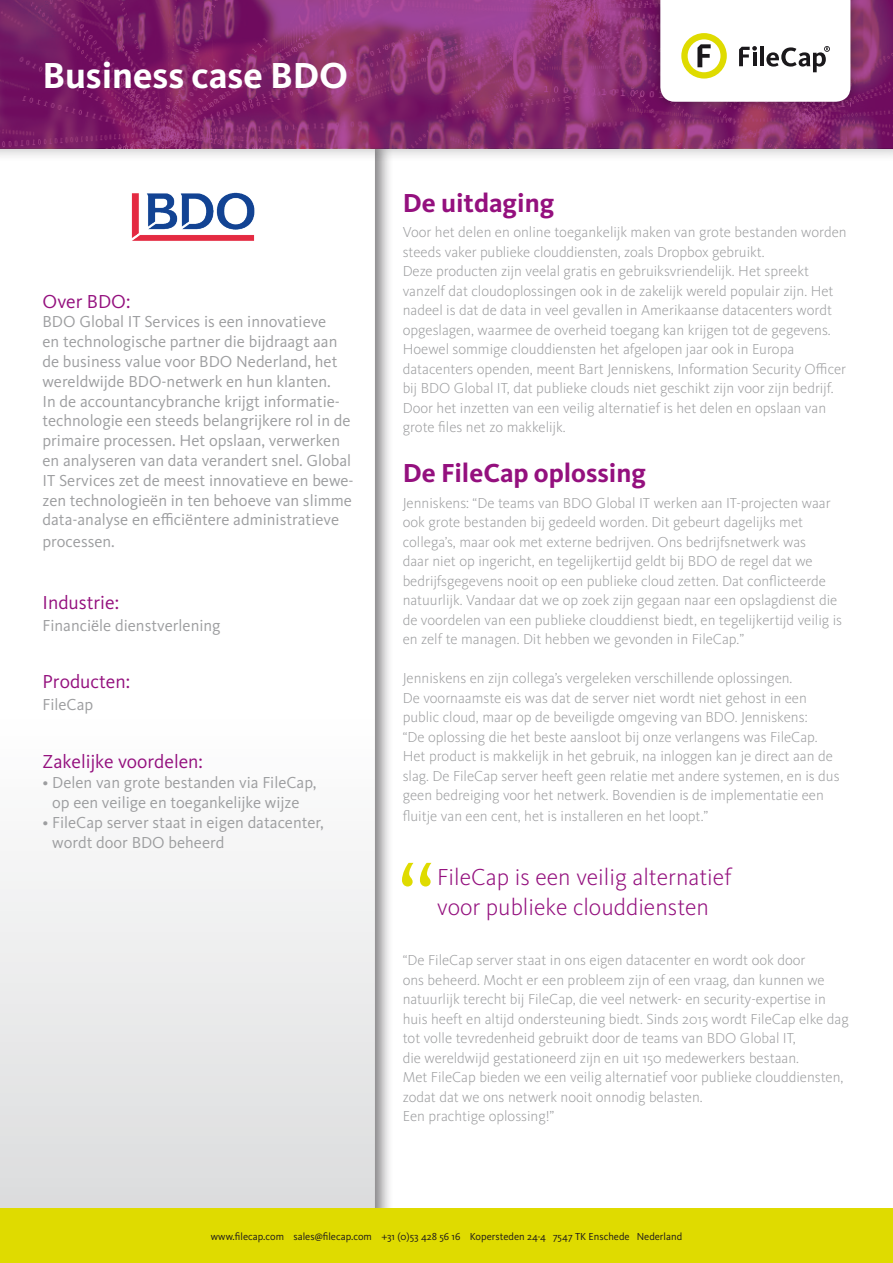
<style>
.page{position:relative;width:893px;height:1263px;background:#fff}
.page>*{position:absolute;margin:0;border:0;box-sizing:border-box;transform-origin:0 0}
.t1{font:300 123.9px "Kievit Pro";color:#dfdb00}
.t2{font:700 37.5px "Kievit Pro";color:#fff}
.t3{font:700 27px "Kievit Pro";color:#94107e}
.t4{font:300 24px "Kievit Pro";color:#94107e}
.t5{font:19.5px "Kievit Pro";color:#94107e}
.t6{font:16.5px/19.8px "Kievit Pro";color:#9d9ea0}
.t7{font:300 15px/19.5px "Kievit Pro";color:#9d9ea0}
.t8{font:10.5px "Kievit Pro";color:#1a171c}
</style>
<div class="page">
<div style="left:0;top:130px;width:394px;height:1109px;background:#1a171c;opacity:.55"></div>
<svg style="left:0;top:162px;width:375px;height:1047px"></svg>
<div style="left:0;top:1209px;width:893px;height:54px;background:#dfdb00"></div>
<div style="left:0;top:0;width:893px;height:162px;background:#1a171c;opacity:.35"></div>
<svg style="left:0;top:0;width:893px;height:149px;background:#862a6e"></svg>
<div style="left:651px;top:0;width:209px;height:111px;background:#1a171c;opacity:.35"></div>
<svg style="left:660px;top:0;width:190px;height:102px"></svg>
<img style="left:128px;top:191px;width:130px;height:50px">
<p class="t2" style="left:43px;top:53px;width:307px">Business case BDO</p>
<p class="t5" style="left:43px;top:289px;width:90px">Over BDO:</p>
<p class="t6" style="left:43px;top:312px;width:313px">BDO Global IT Services is een innovatieve<br>en technologische partner die bijdraagt aan de business value voor BDO Nederland, het wereldwijde BDO-netwerk en hun klanten.<br>In de accountancybranche krijgt informatie&shy;technologie een steeds belangrijkere rol in de primaire processen. Het opslaan, verwerken en analyseren van data verandert snel. Global IT Services zet de meest innovatieve en bewe&shy;zen technologieën in ten behoeve van slimme data-analyse en efficiëntere administratieve</p>
<p class="t6" style="left:43px;top:531px;width:74px">processen.</p>
<p class="t5" style="left:43px;top:591px;width:78px">Industrie:</p>
<p class="t6" style="left:43px;top:615px;width:180px">Financiële dienstverlening</p>
<p class="t5" style="left:43px;top:670px;width:89px">Producten:</p>
<p class="t6" style="left:43px;top:694px;width:52px">FileCap</p>
<p class="t5" style="left:43px;top:750px;width:162px">Zakelijke voordelen:</p>
<p class="t6" style="left:43px;top:772px;width:276px;text-align:center">• Delen van grote bestanden via FileCap, op een veilige en toegankelijke wijze</p>
<p class="t6" style="left:52px;top:812px;width:273px;text-indent:-10px">• FileCap server staat in eigen datacenter, wordt door BDO beheerd</p>
<p class="t3" style="left:403px;top:187px;width:153px">De uitdaging</p>
<p class="t7" style="left:403px;top:222px;width:445px">Voor het delen en online toegankelijk maken van grote bestanden worden steeds vaker publieke clouddiensten, zoals Dropbox gebruikt.</p>
<p class="t7" style="left:403px;top:261px;width:445px">Deze producten zijn veelal gratis en gebruiksvriendelijk. Het spreekt vanzelf dat cloudoplossingen ook in de zakelijk wereld populair zijn. Het nadeel is dat de data in veel gevallen in Amerikaanse datacenters wordt opgeslagen, waarmee de overheid toegang kan krijgen tot de gegevens.<br>Hoewel sommige clouddiensten het afgelopen jaar ook in Europa datacenters openden, meent Bart Jenniskens, Information Security Officer bij BDO Global IT, dat publieke clouds niet geschikt zijn voor zijn bedrijf.<br>Door het inzetten van een veilig alternatief is het delen en opslaan van grote files net zo makkelijk.</p>
<p class="t3" style="left:403px;top:457px;width:245px">De FileCap oplossing</p>
<p class="t7" style="left:403px;top:493px;width:441px">Jenniskens: “De teams van BDO Global IT werken aan IT-projecten waar ook grote bestanden bij gedeeld worden. Dit gebeurt dagelijks met collega’s, maar ook met externe bedrijven. Ons bedrijfsnetwerk was<br>daar niet op ingericht, en tegelijkertijd geldt bij BDO de regel dat we bedrijfsgegevens nooit op een publieke cloud zetten. Dat conflicteerde natuurlijk. Vandaar dat we op zoek zijn gegaan naar een opslagdienst die de voordelen van een publieke clouddienst biedt, en tegelijkertijd veilig is en zelf te managen. Dit hebben we gevonden in FileCap.”</p>
<p class="t7" style="left:403px;top:668px;width:391px">Jenniskens en zijn collega’s vergeleken verschillende oplossingen.</p>
<p class="t7" style="left:403px;top:688px;width:406px">De voornaamste eis was dat de server niet wordt niet gehost in een</p>
<p class="t7" style="left:403px;top:707px;width:406px">public cloud, maar op de beveiligde omgeving van BDO. Jenniskens:</p>
<p class="t7" style="left:403px;top:727px;width:416px">“De oplossing die het beste aansloot bij onze verlangens was FileCap.</p>
<p class="t7" style="left:403px;top:746px;width:438px">Het product is makkelijk in het gebruik, na inloggen kan je direct aan de slag. De FileCap server heeft geen relatie met andere systemen, en is dus geen bedreiging voor het netwerk. Bovendien is de implementatie een</p>
<p class="t7" style="left:403px;top:806px;width:307px">fluitje van een cent, het is installeren en het loopt.”</p>
<p class="t1" style="left:397px;top:829px;width:41px">“</p>
<p class="t4" style="left:437px;top:863px;width:296px">FileCap is een veilig alternatief</p>
<p class="t4" style="left:437px;top:893px;width:273px">voor publieke clouddiensten</p>
<p class="t7" style="left:403px;top:950px;width:447px">“De FileCap server staat in ons eigen datacenter en wordt ook door<br>ons beheerd. Mocht er een probleem zijn of een vraag, dan kunnen we natuurlijk terecht bij FileCap, die veel netwerk- en security-expertise in huis heeft en altijd ondersteuning biedt. Sinds 2015 wordt FileCap elke dag tot volle tevredenheid gebruikt door de teams van BDO Global IT,</p>
<p class="t7" style="left:403px;top:1048px;width:398px">die wereldwijd gestationeerd zijn en uit 150 medewerkers bestaan.</p>
<p class="t7" style="left:403px;top:1067px;width:442px">Met FileCap bieden we een veilig alternatief voor publieke clouddiensten, zodat dat we ons netwerk nooit onnodig belasten.</p>
<p class="t7" style="left:403px;top:1106px;width:153px">Een prachtige oplossing!”</p>
<p class="t8" style="left:211px;top:1230px;width:473px">www.filecap.com sales@filecap.com +31 (0)53 428 56 16 Kopersteden 24-4 7547 TK Enschede Nederland</p>
</div>
